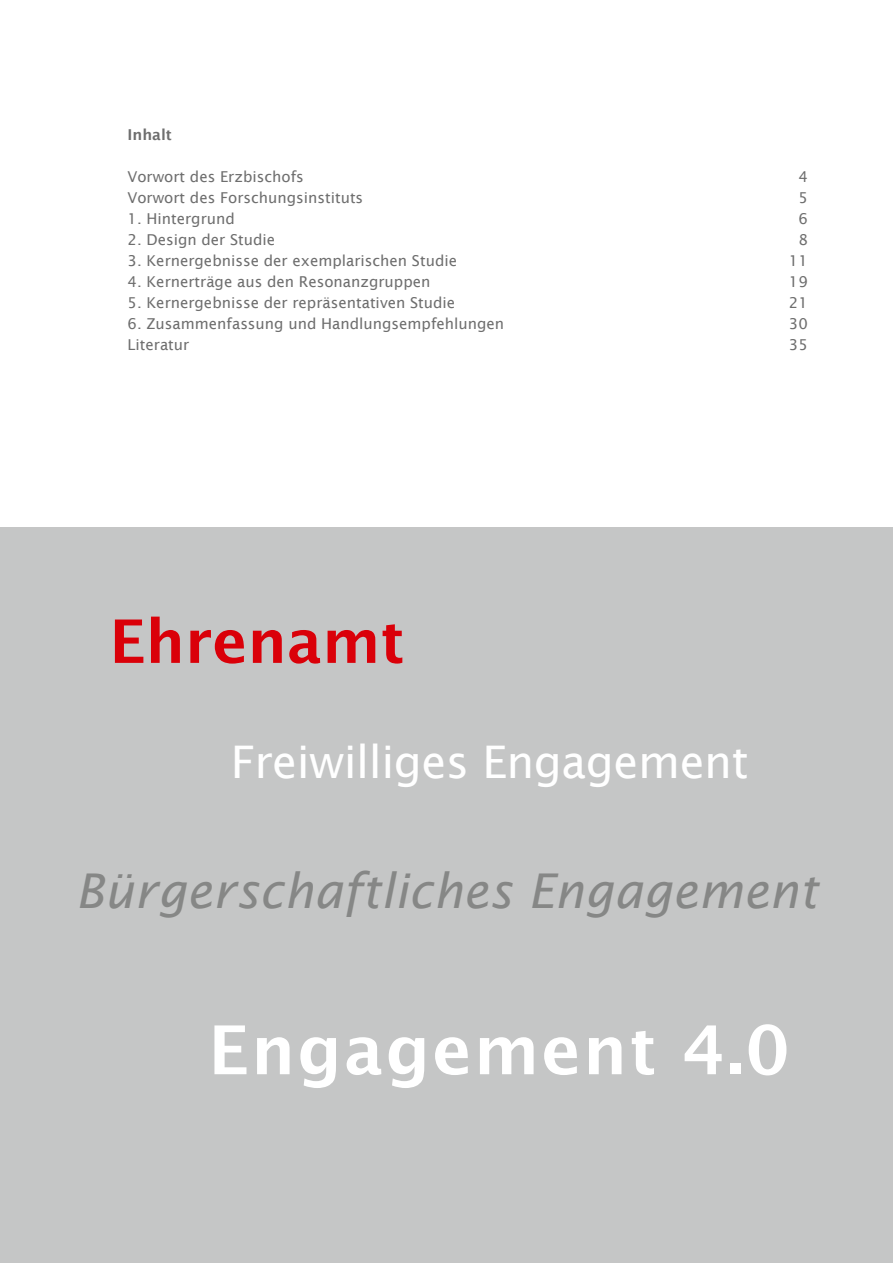
<style>
.page{position:relative;width:893px;height:1263px;background:#fff}
.page>*{position:absolute;margin:0;border:0;box-sizing:border-box;transform-origin:0 0}
.t1{font:600 67.5px "Lucida Sans";letter-spacing:.03em;color:#fff}
.t2{font:600 60px "Lucida Sans";color:#da0009}
.t3{font:italic 48px "Lucida Sans";letter-spacing:.005em;color:#868786}
.t4{font:45px "Lucida Sans";letter-spacing:-.01em;color:#fff}
.t5{font:15px "Lucida Sans";color:#6e6e6e}
.t6{font:600 15px "Lucida Sans";color:#6e6e6e}
</style>
<div class="page">
<div style="left:0;top:527px;width:893px;height:736px;background:#c5c6c6"></div>
<p class="t6" style="left:128px;top:126px;width:46px">Inhalt</p>
<p class="t5" style="left:128px;top:168px;width:178px">Vorwort des Erzbischofs</p>
<p class="t5" style="left:798px;top:168px;width:11px">4</p>
<p class="t5" style="left:128px;top:189px;width:237px">Vorwort des Forschungsinstituts</p>
<p class="t5" style="left:798px;top:189px;width:11px">5</p>
<p class="t5" style="left:128px;top:210px;width:109px">1. Hintergrund</p>
<p class="t5" style="left:798px;top:210px;width:11px">6</p>
<p class="t5" style="left:128px;top:231px;width:149px">2. Design der Studie</p>
<p class="t5" style="left:798px;top:231px;width:11px">8</p>
<p class="t5" style="left:128px;top:252px;width:331px">3. Kernergebnisse der exemplarischen Studie</p>
<p class="t5" style="left:789px;top:252px;width:20px">11</p>
<p class="t5" style="left:128px;top:273px;width:304px">4. Kernerträge aus den Resonanzgruppen</p>
<p class="t5" style="left:789px;top:273px;width:20px">19</p>
<p class="t5" style="left:128px;top:294px;width:329px">5. Kernergebnisse der repräsentativen Studie</p>
<p class="t5" style="left:789px;top:294px;width:20px">21</p>
<p class="t5" style="left:128px;top:315px;width:378px">6. Zusammenfassung und Handlungsempfehlungen</p>
<p class="t5" style="left:789px;top:315px;width:20px">30</p>
<p class="t5" style="left:128px;top:336px;width:63px">Literatur</p>
<p class="t5" style="left:789px;top:336px;width:20px">35</p>
<h2 class="t2" style="left:109px;top:607px;width:297px">Ehrenamt</h2>
<h3 class="t4" style="left:231px;top:736px;width:519px">Freiwilliges Engagement</h3>
<h3 class="t3" style="left:75px;top:863px;width:743px">Bürgerschaftliches Engagement</h3>
<h1 class="t1" style="left:208px;top:1011px;width:582px">Engagement 4.0</h1>
</div>
